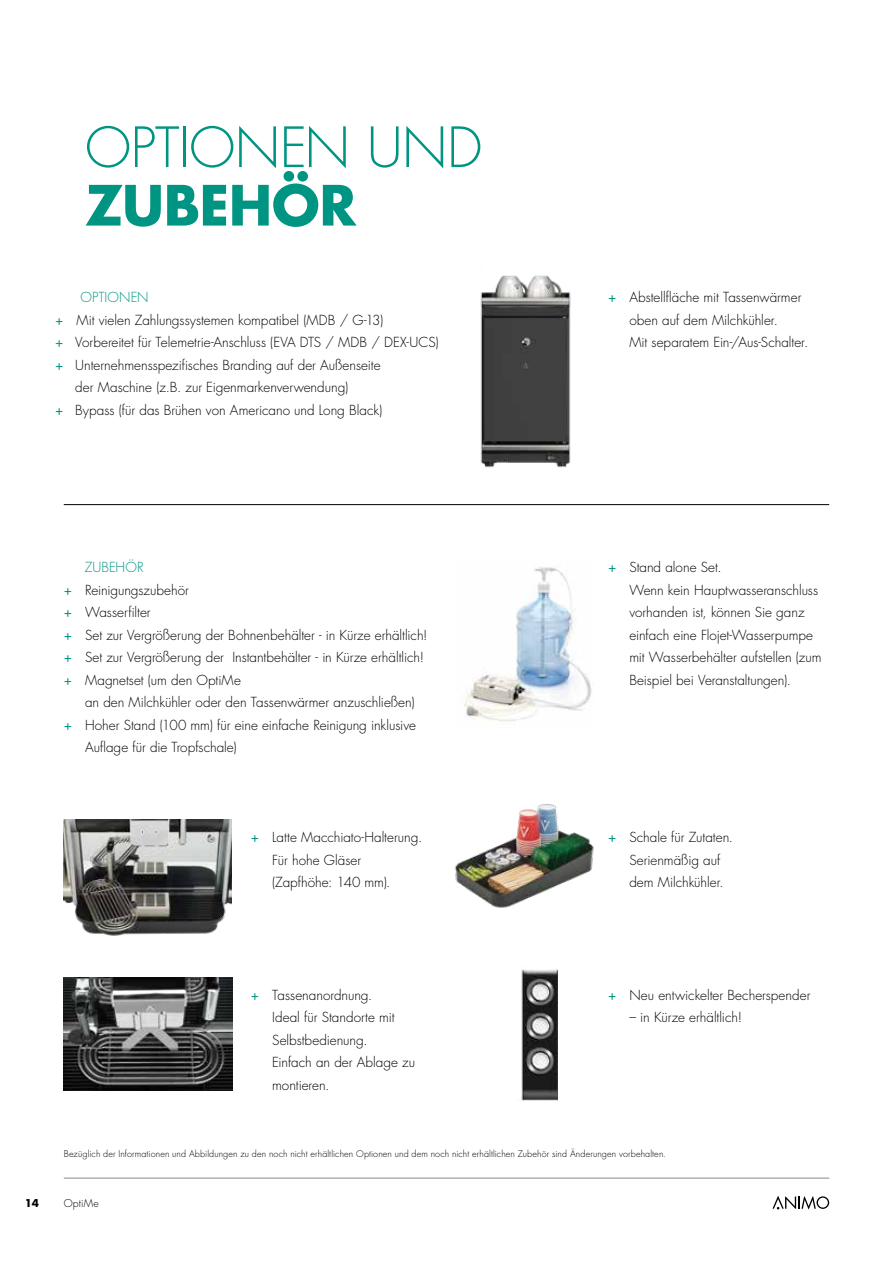
<style>
.page{position:relative;width:893px;height:1263px;background:#fff}
.page>*{position:absolute;margin:0;border:0;box-sizing:border-box;transform-origin:0 0}
.t1{font:300 54px "Futura Std";letter-spacing:-.01em;color:#009582}
.t2{font:700 54px "Futura Std";letter-spacing:-.005em;color:#009582}
.t3{font:300 13.5px/22.5px "Futura Std";color:#000}
.t4{font:300 13.5px "Futura Std";letter-spacing:.01em;color:#009582}
.t5{font:300 10.5px "Futura Std";letter-spacing:.015em;color:#000}
.t6{font:700 10.5px "Futura Std";color:#000}
.t7{font:300 9px "Futura Std";letter-spacing:.015em;color:#000}
.s1{font-weight:400;color:#009582}
.s2{color:#009582}
</style>
<div class="page">
<svg style="left:772px;top:1195px;width:57px;height:14px"></svg>
<hr style="left:64px;top:1178px;width:765px;height:1px;background:#888c86">
<img style="left:454px;top:804px;width:140px;height:104px">
<img style="left:480px;top:275px;width:91px;height:193px">
<img style="left:463px;top:567px;width:129px;height:155px">
<img style="left:521px;top:969px;width:37px;height:131px">
<img style="left:64px;top:977px;width:169px;height:114px">
<img style="left:64px;top:820px;width:167px;height:116px">
<hr style="left:64px;top:504px;width:765px;height:1px;background:#000101">
<h1 class="t1" style="left:85px;top:115px;width:399px">OPTIONEN UND</h1>
<h1 class="t2" style="left:85px;top:169px;width:273px">ZUBEHÖR</h1>
<p class="t4" style="left:80px;top:289px;width:70px">OPTIONEN</p>
<p class="t3" style="left:55px;top:309px;width:330px"><span class="s1">+</span> Mit vielen Zahlungssystemen kompatibel (MDB / G-13)</p>
<p class="t3" style="left:55px;top:331px;width:385px"><span class="s1">+</span> Vorbereitet für Telemetrie-Anschluss (EVA DTS / MDB / DEX-UCS)</p>
<p class="t3" style="left:55px;top:354px;width:327px"><span class="s1">+</span> Unternehmensspezifisches Branding auf der Außenseite</p>
<p class="t3" style="left:75px;top:376px;width:274px">der Maschine (z.B. zur Eigenmarkenverwendung)</p>
<p class="t3" style="left:55px;top:399px;width:329px"><span class="s1">+</span> Bypass (für das Brühen von Americano und Long Black)</p>
<p class="t3" style="left:64px;top:556px;width:365px;text-indent:21px"><span class="s2">ZUBEHÖR<br></span><span class="s1">+</span> Reinigungszubehör<br><span class="s1">+</span> Wasserfilter<br><span class="s1">+</span> Set zur Vergrößerung der Bohnenbehälter - in Kürze erhältlich! <span class="s1">+</span> Set zur Vergrößerung der Instantbehälter - in Kürze erhältlich! <span class="s1">+</span> Magnetset (um den OptiMe</p>
<p class="t3" style="left:85px;top:691px;width:331px">an den Milchkühler oder den Tassenwärmer anzuschließen)</p>
<p class="t3" style="left:64px;top:714px;width:354px"><span class="s1">+</span> Hoher Stand (100 mm) für eine einfache Reinigung inklusive</p>
<p class="t3" style="left:85px;top:736px;width:153px">Auflage für die Tropfschale)</p>
<p class="t3" style="left:272px;top:826px;width:152px;text-indent:-21px"><span class="s1">+</span> Latte Macchiato-Halterung.<br>Für hohe Gläser (Zapfhöhe: 140 mm).</p>
<p class="t3" style="left:272px;top:984px;width:144px;text-indent:-21px"><span class="s1">+</span> Tassenanordnung.<br>Ideal für Standorte mit<br>Selbstbedienung.<br>Einfach an der Ablage zu montieren.</p>
<p class="t3" style="left:629px;top:286px;width:180px;text-indent:-21px"><span class="s1">+</span> Abstellfläche mit Tassenwärmer oben auf dem Milchkühler.<br>Mit separatem Ein-/Aus-Schalter.</p>
<p class="t3" style="left:629px;top:556px;width:194px;text-indent:-21px"><span class="s1">+</span> Stand alone Set.<br>Wenn kein Hauptwasseranschluss vorhanden ist, können Sie ganz einfach eine Flojet-Wasserpumpe mit Wasserbehälter aufstellen (zum<br>Beispiel bei Veranstaltungen).</p>
<p class="t3" style="left:629px;top:826px;width:105px;text-indent:-21px"><span class="s1">+</span> Schale für Zutaten.<br>Serienmäßig auf dem Milchkühler.</p>
<p class="t3" style="left:608px;top:984px;width:204px"><span class="s1">+</span> Neu entwickelter Becherspender</p>
<p class="t3" style="left:629px;top:1006px;width:114px">– in Kürze erhältlich!</p>
<p class="t7" style="left:64px;top:1148px;width:604px">Bezüglich der Informationen und Abbildungen zu den noch nicht erhältlichen Optionen und dem noch nicht erhältlichen Zubehör sind Änderungen vorbehalten.</p>
<p class="t6" style="left:25px;top:1196px;width:16px">14</p>
<p class="t5" style="left:64px;top:1197px;width:37px">OptiMe</p>
</div>
